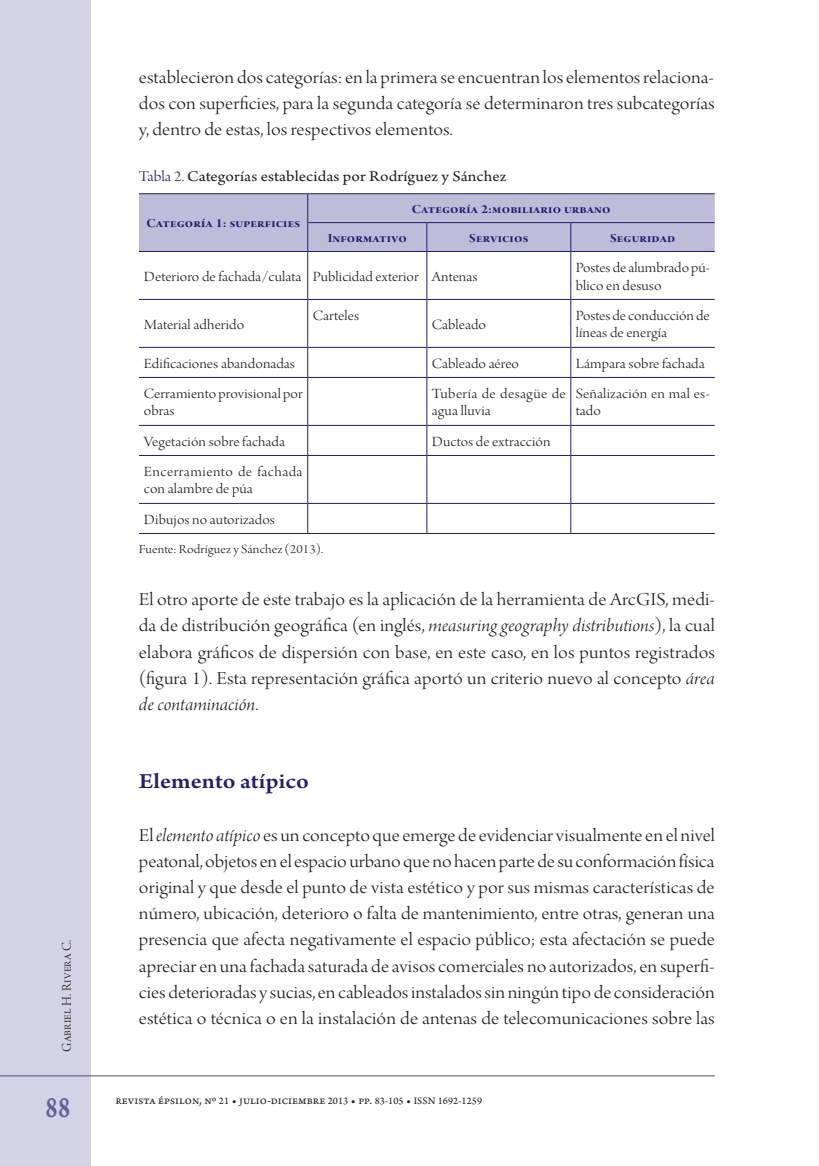
<style>
.page{position:relative;width:819px;height:1166px;background:#fff}
.page>*{position:absolute;margin:0;border:0;box-sizing:border-box;transform-origin:0 0}
.t1{font:31.5px "Arno Pro Smbd Caption";color:#65609b;scale:.75 1}
.t2{font:600 22.75px "Arno Pro";letter-spacing:.005em;color:#221e72;scale:1.1 1}
.t3{font:19.25px/26.1px "Arno Pro Light Display";letter-spacing:.005em;color:#231f20;text-align:justify;scale:1.1 1}
.t4{font:19.25px "Arno Pro Light Italic Display";color:#231f20;scale:1.1 1}
.t5{font:15.75px "Arno Pro";letter-spacing:.005em;color:#231f20;scale:1.1 1}
.t6{font:14.88px/17.8px "Arno Pro Light Display";letter-spacing:.005em;color:#231f20;scale:1.1 1}
.t7{font:14.88px/17.8px "Arno Pro Light Display";letter-spacing:.03em;color:#231f20;scale:1.1 1}
.t8{font:14.88px/17.8px "Arno Pro Light Display";letter-spacing:.025em;color:#231f20;scale:1.1 1}
.t9{font:14px "Arno Pro Light Display";letter-spacing:.015em;color:#231f20}
.t10{font:13.12px "Arno Pro Bold Display";letter-spacing:.015em;color:#221e72;scale:1.1 1}
.t11{font:13.12px "Arno Pro Light Display";letter-spacing:.005em;color:#231f20;scale:1.1 1}
.t12{font:12.25px "Arno Pro Sm Text";letter-spacing:.01em;color:#231f20}
.s1{font-family:"Arno Pro Light Display";color:#221e72}
.s2{font-family:"Arno Pro Light Italic Display"}
.s3{font-family:"Arno Pro Light Display"}
.s4{font-size:10.5px}
</style>
<div class="page">
<div style="left:0;top:0;width:91px;height:1166px;background:#d4d2e5"></div>
<hr style="left:0;top:1075px;width:714px;height:1px;background:#514e8f">
<hr style="left:139px;top:193px;width:169px;height:1px;background:#221e72">
<hr style="left:308px;top:193px;width:119px;height:1px;background:#221e72">
<hr style="left:427px;top:193px;width:143px;height:1px;background:#221e72">
<hr style="left:570px;top:193px;width:144px;height:1px;background:#221e72">
<hr style="left:139px;top:251px;width:169px;height:1px;background:#221e72">
<hr style="left:308px;top:251px;width:119px;height:1px;background:#221e72">
<hr style="left:427px;top:251px;width:143px;height:1px;background:#221e72">
<hr style="left:570px;top:251px;width:144px;height:1px;background:#221e72">
<hr style="left:139px;top:299px;width:169px;height:1px;background:#221e72">
<hr style="left:308px;top:299px;width:119px;height:1px;background:#221e72">
<hr style="left:427px;top:299px;width:143px;height:1px;background:#221e72">
<hr style="left:570px;top:299px;width:144px;height:1px;background:#221e72">
<hr style="left:139px;top:347px;width:169px;height:1px;background:#221e72">
<hr style="left:308px;top:347px;width:119px;height:1px;background:#221e72">
<hr style="left:427px;top:347px;width:143px;height:1px;background:#221e72">
<hr style="left:570px;top:347px;width:144px;height:1px;background:#221e72">
<hr style="left:139px;top:377px;width:169px;height:1px;background:#221e72">
<hr style="left:308px;top:377px;width:119px;height:1px;background:#221e72">
<hr style="left:427px;top:377px;width:143px;height:1px;background:#221e72">
<hr style="left:570px;top:377px;width:144px;height:1px;background:#221e72">
<hr style="left:139px;top:425px;width:169px;height:1px;background:#221e72">
<hr style="left:308px;top:425px;width:119px;height:1px;background:#221e72">
<hr style="left:427px;top:425px;width:143px;height:1px;background:#221e72">
<hr style="left:570px;top:425px;width:144px;height:1px;background:#221e72">
<hr style="left:139px;top:455px;width:169px;height:1px;background:#221e72">
<hr style="left:308px;top:455px;width:119px;height:1px;background:#221e72">
<hr style="left:427px;top:455px;width:143px;height:1px;background:#221e72">
<hr style="left:570px;top:455px;width:144px;height:1px;background:#221e72">
<hr style="left:139px;top:503px;width:169px;height:1px;background:#221e72">
<hr style="left:308px;top:503px;width:119px;height:1px;background:#221e72">
<hr style="left:427px;top:503px;width:143px;height:1px;background:#221e72">
<hr style="left:570px;top:503px;width:144px;height:1px;background:#221e72">
<hr style="left:139px;top:533px;width:169px;height:1px;background:#221e72">
<hr style="left:308px;top:533px;width:119px;height:1px;background:#221e72">
<hr style="left:427px;top:533px;width:143px;height:1px;background:#221e72">
<hr style="left:570px;top:533px;width:144px;height:1px;background:#221e72">
<div style="left:139px;top:194px;width:575px;height:57px;background:#bebcd8"></div>
<hr style="left:307px;top:252px;width:1px;height:47px;background:#221e72">
<hr style="left:426px;top:252px;width:1px;height:47px;background:#221e72">
<hr style="left:570px;top:252px;width:1px;height:47px;background:#221e72">
<hr style="left:307px;top:300px;width:1px;height:47px;background:#221e72">
<hr style="left:426px;top:300px;width:1px;height:47px;background:#221e72">
<hr style="left:570px;top:300px;width:1px;height:47px;background:#221e72">
<svg style="left:307px;top:348px;width:1px;height:29px"></svg>
<svg style="left:426px;top:348px;width:1px;height:29px"></svg>
<svg style="left:570px;top:348px;width:1px;height:29px"></svg>
<hr style="left:307px;top:378px;width:1px;height:47px;background:#221e72">
<hr style="left:426px;top:378px;width:1px;height:47px;background:#221e72">
<hr style="left:570px;top:378px;width:1px;height:47px;background:#221e72">
<svg style="left:307px;top:426px;width:1px;height:29px"></svg>
<svg style="left:426px;top:426px;width:1px;height:29px"></svg>
<svg style="left:570px;top:426px;width:1px;height:29px"></svg>
<hr style="left:307px;top:456px;width:1px;height:47px;background:#221e72">
<hr style="left:426px;top:456px;width:1px;height:47px;background:#221e72">
<hr style="left:570px;top:456px;width:1px;height:47px;background:#221e72">
<svg style="left:307px;top:504px;width:1px;height:29px"></svg>
<svg style="left:426px;top:504px;width:1px;height:29px"></svg>
<svg style="left:570px;top:504px;width:1px;height:29px"></svg>
<p class="t3" style="left:139px;top:65px;width:525px">establecieron dos categorías: en la primera se encuentran los elementos relaciona&shy;dos con superficies, para la segunda categoría se determinaron tres subcategorías y, dentro de estas, los respectivos elementos.</p>
<p class="t5" style="left:139px;top:168px;width:335px"><span class="s1">Tabla 2.</span> Categorías establecidas por Rodríguez y Sánchez</p>
<p class="t10" style="left:146px;top:216px;width:141px">Categoría 1: superficies</p>
<p class="t10" style="left:412px;top:201px;width:182px">Categoría 2:mobiliario urbano</p>
<p class="t10" style="left:328px;top:230px;width:73px">Informativo</p>
<p class="t10" style="left:469px;top:230px;width:55px">Servicios</p>
<p class="t10" style="left:610px;top:230px;width:61px">Seguridad</p>
<p class="t6" style="left:144px;top:268px;width:305px">Deterioro de fachada/culata Publicidad exterior Antenas</p>
<p class="t6" style="left:575px;top:259px;width:123px">Postes de alumbrado pú&shy;blico en desuso</p>
<p class="t6" style="left:144px;top:316px;width:93px">Material adherido</p>
<p class="t6" style="left:313px;top:307px;width:44px">Carteles</p>
<p class="t6" style="left:432px;top:316px;width:51px">Cableado</p>
<p class="t6" style="left:575px;top:307px;width:123px">Postes de conducción de líneas de energía</p>
<p class="t9" style="left:59px;top:1052px;width:113px;rotate:-90deg">Gabriel H. Rivera C.</p>
<p class="t6" style="left:144px;top:355px;width:139px">Edificaciones abandonadas</p>
<p class="t6" style="left:432px;top:355px;width:81px">Cableado aéreo</p>
<p class="t6" style="left:575px;top:355px;width:119px">Lámpara sobre fachada</p>
<p class="t6" style="left:144px;top:385px;width:146px">Cerramiento provisional por obras</p>
<p class="t8" style="left:432px;top:385px;width:123px">Tubería de desagüe de agua lluvia</p>
<p class="t6" style="left:575px;top:385px;width:123px">Señalización en mal es&shy;tado</p>
<p class="t6" style="left:144px;top:433px;width:130px">Vegetación sobre fachada</p>
<p class="t6" style="left:432px;top:433px;width:109px">Ductos de extracción</p>
<p class="t7" style="left:144px;top:463px;width:146px">Encerramiento de fachada con alambre de púa</p>
<p class="t6" style="left:144px;top:511px;width:121px">Dibujos no autorizados</p>
<p class="t11" style="left:139px;top:542px;width:169px">Fuente: Rodríguez y Sánchez (2013).</p>
<p class="t3" style="left:139px;top:588px;width:525px">El otro aporte de este trabajo es la aplicación de la herramienta de ArcGIS, medi&shy;da de distribución geográfica (en inglés, <span class="s2">measuring geography distributions</span>), la cual elabora gráficos de dispersión con base, en este caso, en los puntos registrados (figura 1). Esta representación gráfica aportó un criterio nuevo al concepto <span class="s2">área</span></p>
<p class="t4" style="left:139px;top:693px;width:110px">de contaminación<span class="s3">.</span></p>
<p class="t2" style="left:139px;top:768px;width:156px">Elemento atípico</p>
<p class="t3" style="left:139px;top:823px;width:525px">El <span class="s2">elemento atípico</span> es un concepto que emerge de evidenciar visualmente en el nivel peatonal, objetos en el espacio urbano que no hacen parte de su conformación física original y que desde el punto de vista estético y por sus mismas características de número, ubicación, deterioro o falta de mantenimiento, entre otras, generan una presencia que afecta negativamente el espacio público; esta afectación se puede apreciar en una fachada saturada de avisos comerciales no autorizados, en superfi&shy;cies deterioradas y sucias, en cableados instalados sin ningún tipo de consideración estética o técnica o en la instalación de antenas de telecomunicaciones sobre las</p>
<h1 class="t1" style="left:46px;top:1088px;width:34px">88</h1>
<p class="t12" style="left:115px;top:1093px;width:368px">revista épsilon, nº <span class="s4">21</span> • julio-diciembre <span class="s4">2013</span> • pp. <span class="s4">83-105</span> • <span class="s4">ISSN 1692-1259</span></p>
</div>
